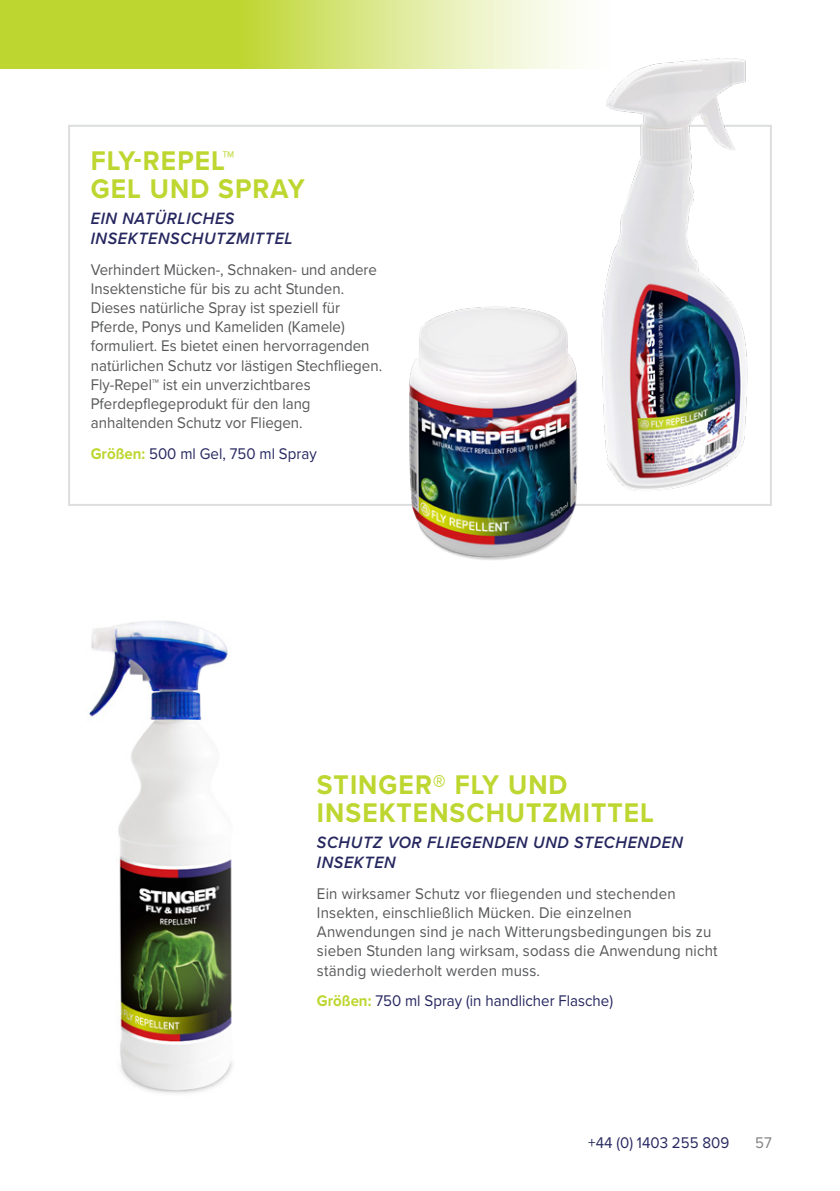
<style>
.page{position:relative;width:840px;height:1191px;background:#fff}
.page>*{position:absolute;margin:0;border:0;box-sizing:border-box;transform-origin:0 0}
.t1{font:700 28px/28px "Proxima Nova";letter-spacing:.04em;color:#bed630;scale:.94 1}
.t2{font:italic 600 17px/20.4px "Proxima Nova";letter-spacing:.04em;color:#26275f;scale:.94 1}
.t3{font:16px/19.2px "Proxima Nova";color:#57585a;scale:.94 1}
.t4{font:16px "Proxima Nova";color:#26275f;scale:.94 1}
.t5{font:16px "Proxima Nova";color:#808285;scale:.94 1}
.s1{font-weight:700;color:#bed630}
</style>
<div class="page">
<svg style="left:0;top:0;width:574px;height:68px;background:#d1e26e"></svg>
<img style="left:88px;top:621px;width:144px;height:473px">
<img style="left:572px;top:33px;width:200px;height:473px">
<img style="left:392px;top:278px;width:198px;height:282px">
<h1 class="t1" style="left:91px;top:146px;width:229px">FLY-REPEL™<br>GEL UND SPRAY</h1>
<p class="t2" style="left:91px;top:207px;width:216px">EIN NATÜRLICHES<br>INSEKTENSCHUTZMITTEL</p>
<p class="t3" style="left:91px;top:259px;width:311px">Verhindert Mücken-, Schnaken- und andere Insektenstiche für bis zu acht Stunden.<br>Dieses natürliche Spray ist speziell für Pferde, Ponys und Kameliden (Kamele) formuliert. Es bietet einen hervorragenden natürlichen Schutz vor lästigen Stechfliegen.<br>Fly-Repel™ ist ein unverzichtbares Pferdepflegeprodukt für den lang anhaltenden Schutz vor Fliegen.</p>
<p class="t4" style="left:91px;top:441px;width:242px"><span class="s1">Größen:</span> 500 ml Gel, 750 ml Spray</p>
<h1 class="t1" style="left:317px;top:769px;width:360px">STINGER® FLY UND<br>INSEKTENSCHUTZMITTEL</h1>
<p class="t2" style="left:317px;top:831px;width:391px">SCHUTZ VOR FLIEGENDEN UND STECHENDEN<br>INSEKTEN</p>
<p class="t3" style="left:317px;top:883px;width:427px">Ein wirksamer Schutz vor fliegenden und stechenden Insekten, einschließlich Mücken. Die einzelnen Anwendungen sind je nach Witterungsbedingungen bis zu sieben Stunden lang wirksam, sodass die Anwendung nicht ständig wiederholt werden muss.</p>
<p class="t4" style="left:317px;top:989px;width:316px"><span class="s1">Größen:</span> 750 ml Spray (in handlicher Flasche)</p>
<p class="t4" style="left:588px;top:1131px;width:151px">+44 (0) 1403 255 809</p>
<p class="t5" style="left:754px;top:1131px;width:19px">57</p>
</div>
